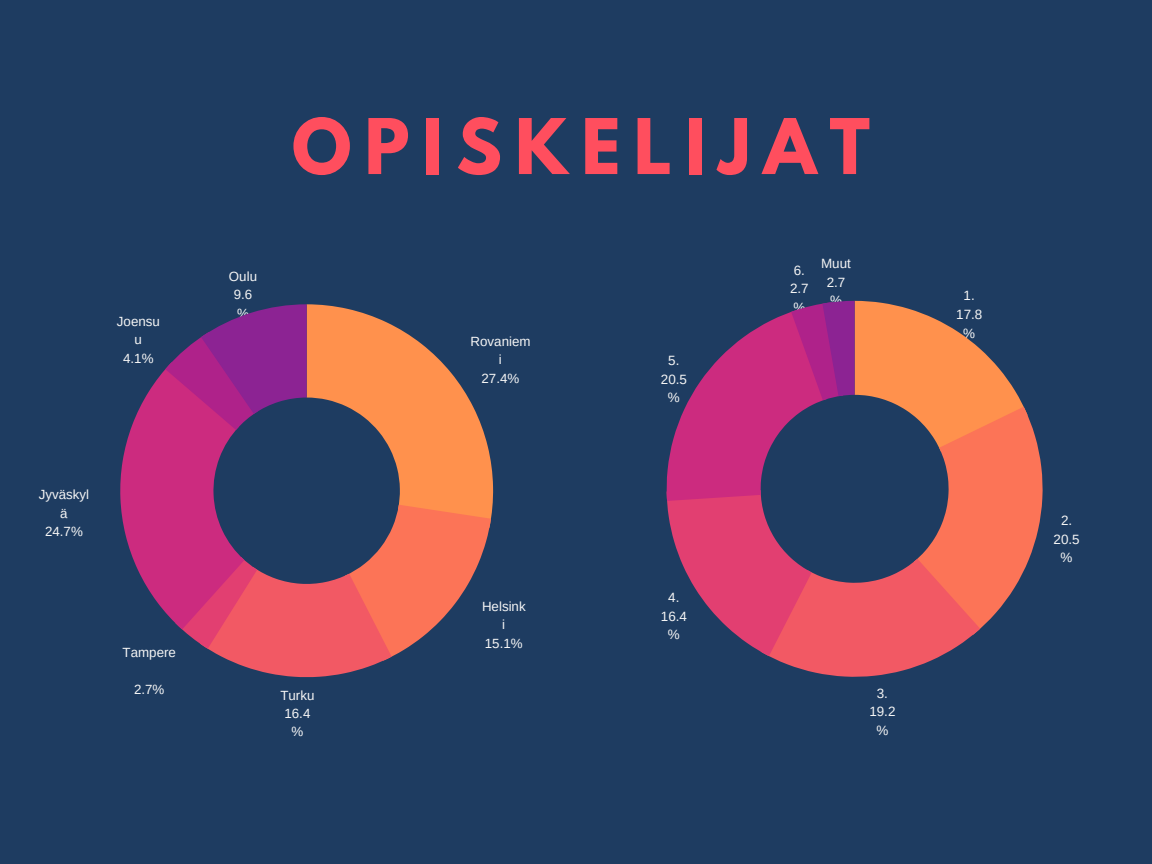
<style>
.page{position:relative;width:1152px;height:864px;background:#1e3c61}
.page>*{position:absolute;margin:0;border:0;box-sizing:border-box;transform-origin:0 0}
.t1{font:700 67.95px "League Spartan";letter-spacing:.19em;color:#ff4e5e}
.t2{font:13.5px/18.6px "Arimo";color:#f5f5f5;text-align:center}
.t3{font:13.35px/18.5px "Arimo";color:#f5f5f5;text-align:center}
</style>
<div class="page">
<svg style="left:120px;top:304px;width:371px;height:373px"></svg>
<svg style="left:666px;top:301px;width:377px;height:376px"></svg>
<p class="t3" style="left:117px;top:312px;width:44px">Joensu u<br>4.1%</p>
<p class="t3" style="left:39px;top:485px;width:52px">Jyväskyl ä<br>24.7%</p>
<p class="t3" style="left:123px;top:643px;width:55px">Tampere</p>
<p class="t3" style="left:134px;top:680px;width:32px">2.7%</p>
<p class="t3" style="left:229px;top:267px;width:30px">Oulu<br>9.6 %</p>
<h1 class="t1" style="left:292px;top:113px;width:580px">OPISKELIJAT</h1>
<p class="t3" style="left:471px;top:332px;width:61px">Rovaniem i<br>27.4%</p>
<p class="t2" style="left:661px;top:351px;width:28px">5.<br>20.5 %</p>
<p class="t2" style="left:790px;top:261px;width:20px;text-align:left">6.<br>2.7 %</p>
<p class="t2" style="left:821px;top:254px;width:31px">Muut<br>2.7 %</p>
<p class="t3" style="left:280px;top:686px;width:36px">Turku<br>16.4 %</p>
<p class="t3" style="left:482px;top:597px;width:45px">Helsink i<br>15.1%</p>
<p class="t2" style="left:661px;top:588px;width:28px">4.<br>16.4 %</p>
<p class="t2" style="left:869px;top:684px;width:28px">3.<br>19.2 %</p>
<p class="t2" style="left:956px;top:286px;width:28px">1.<br>17.8 %</p>
<p class="t2" style="left:1054px;top:511px;width:28px">2.<br>20.5 %</p>
</div>
